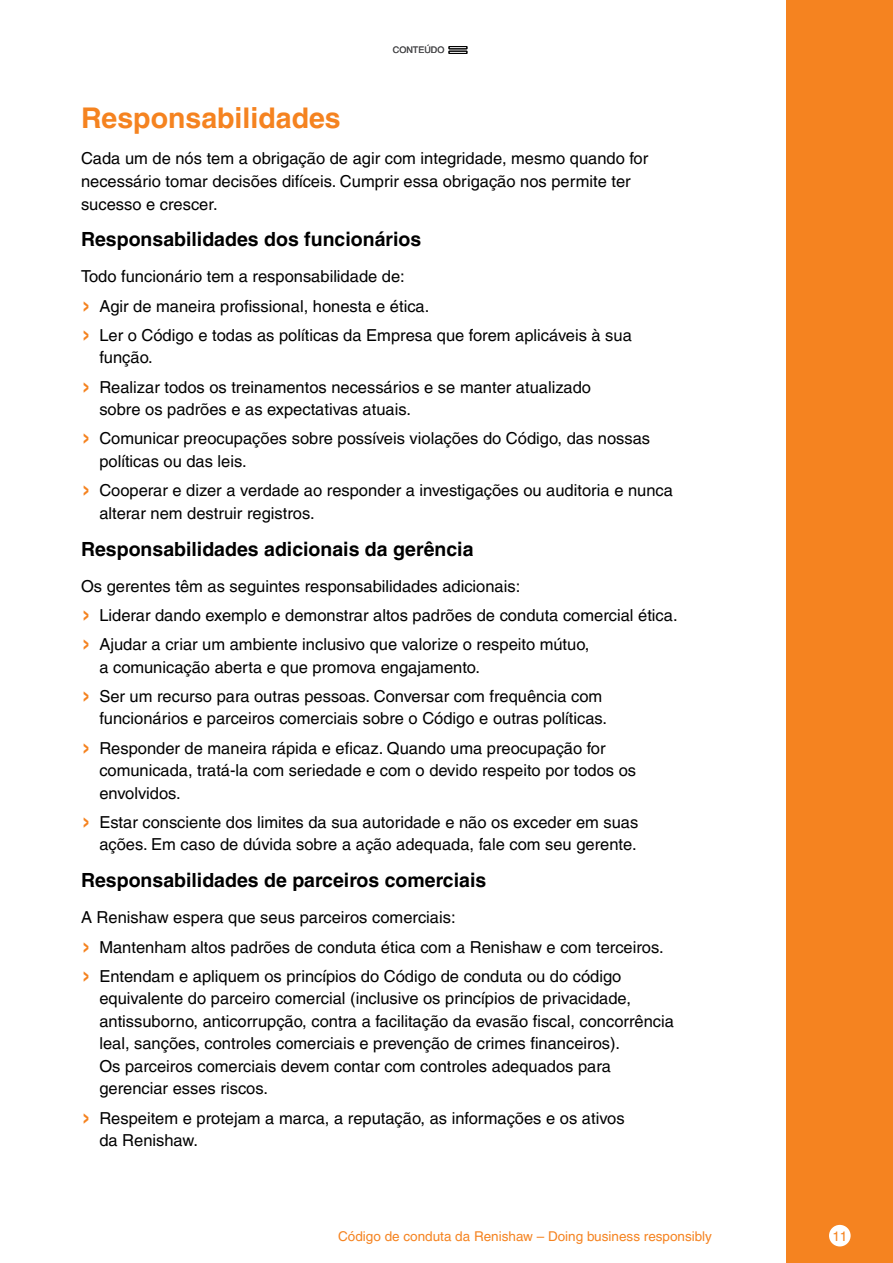
<style>
.page{position:relative;width:893px;height:1263px;background:#fff}
.page>*{position:absolute;margin:0;border:0;box-sizing:border-box;transform-origin:0 0}
.t1{font:700 28.5px "Helvetica LT Pro";color:#f58320}
.t2{font:700 19.5px "Helvetica LT Pro";color:#000}
.t3{font:16.5px/29.2px "Helvetica LT Pro";color:#000}
.t4{font:13.5px "Helvetica LT Pro";color:#f58320}
.t5{font:9px "Helvetica LT Pro";color:#4d4d4f}
.s1{font-size:30px;color:#f58320}
</style>
<div class="page">
<div style="left:786px;top:0;width:107px;height:1263px;background:#f58320"></div>
<div style="left:829px;top:1225px;width:22px;height:21px;background:#fff;border-radius:50%"></div>
<div style="left:449px;top:51px;width:18px;height:3px;border:1px solid #000"></div>
<div style="left:449px;top:46px;width:18px;height:3px;border:1px solid #000"></div>
<p class="t5" style="left:393px;top:44px;width:53px">CONTEÚDO</p>
<h1 class="t1" style="left:81px;top:101px;width:261px">Responsabilidades</h1>
<p class="t3" style="left:81px;top:147px;width:569px;line-height:22.5px">Cada um de nós tem a obrigação de agir com integridade, mesmo quando for necessário tomar decisões difíceis. Cumprir essa obrigação nos permite ter sucesso e crescer.</p>
<p class="t2" style="left:81px;top:228px;width:342px">Responsabilidades dos funcionários</p>
<p class="t3" style="left:81px;top:262px;width:552px">Todo funcionário tem a responsabilidade de:<br><span class="s1">›</span> Agir de maneira profissional, honesta e ética.<br><span class="s1">›</span> Ler o Código e todas as políticas da Empresa que forem aplicáveis à sua</p>
<p class="t3" style="left:81px;top:343px;width:512px;text-indent:18px">função.<br><span class="s1">›</span> Realizar todos os treinamentos necessários e se manter atualizado</p>
<p class="t3" style="left:81px;top:395px;width:571px;text-indent:18px">sobre os padrões e as expectativas atuais.<br><span class="s1">›</span> Comunicar preocupações sobre possíveis violações do Código, das nossas</p>
<p class="t3" style="left:81px;top:446px;width:593px;text-indent:18px">políticas ou das leis.<br><span class="s1">›</span> Cooperar e dizer a verdade ao responder a investigações ou auditoria e nunca</p>
<p class="t3" style="left:99px;top:498px;width:217px">alterar nem destruir registros.</p>
<p class="t2" style="left:81px;top:537px;width:394px">Responsabilidades adicionais da gerência</p>
<p class="t3" style="left:81px;top:571px;width:598px">Os gerentes têm as seguintes responsabilidades adicionais:<br><span class="s1">›</span> Liderar dando exemplo e demonstrar altos padrões de conduta comercial ética. <span class="s1">›</span> Ajudar a criar um ambiente inclusivo que valorize o respeito mútuo,</p>
<p class="t3" style="left:81px;top:652px;width:523px;text-indent:18px">a comunicação aberta e que promova engajamento.<br><span class="s1">›</span> Ser um recurso para outras pessoas. Conversar com frequência com</p>
<p class="t3" style="left:81px;top:704px;width:528px;text-align:right">funcionários e parceiros comerciais sobre o Código e outras políticas.<br><span class="s1">›</span> Responder de maneira rápida e eficaz. Quando uma preocupação for</p>
<p class="t3" style="left:99px;top:759px;width:538px;line-height:22.5px">comunicada, tratá-la com seriedade e com o devido respeito por todos os envolvidos.</p>
<p class="t3" style="left:81px;top:811px;width:559px;line-height:22.5px;text-align:right"><span class="s1">›</span> Estar consciente dos limites da sua autoridade e não os exceder em suas ações. Em caso de dúvida sobre a ação adequada, fale com seu gerente.</p>
<p class="t2" style="left:81px;top:868px;width:407px">Responsabilidades de parceiros comerciais</p>
<p class="t3" style="left:81px;top:903px;width:584px">A Renishaw espera que seus parceiros comerciais:<br><span class="s1">›</span> Mantenham altos padrões de conduta ética com a Renishaw e com terceiros. <span class="s1">›</span> Entendam e apliquem os princípios do Código de conduta ou do código</p>
<p class="t3" style="left:99px;top:987px;width:576px;line-height:22.5px">equivalente do parceiro comercial (inclusive os princípios de privacidade, antissuborno, anticorrupção, contra a facilitação da evasão fiscal, concorrência leal, sanções, controles comerciais e prevenção de crimes financeiros).<br>Os parceiros comerciais devem contar com controles adequados para gerenciar esses riscos.</p>
<p class="t3" style="left:99px;top:1106px;width:527px;line-height:22.5px;text-indent:-18px"><span class="s1">›</span> Respeitem e protejam a marca, a reputação, as informações e os ativos da Renishaw.</p>
<p class="t4" style="left:338px;top:1228px;width:375px">Código de conduta da Renishaw – Doing business responsibly</p>
<p class="t4" style="left:832px;top:1228px;width:17px">11</p>
</div>
